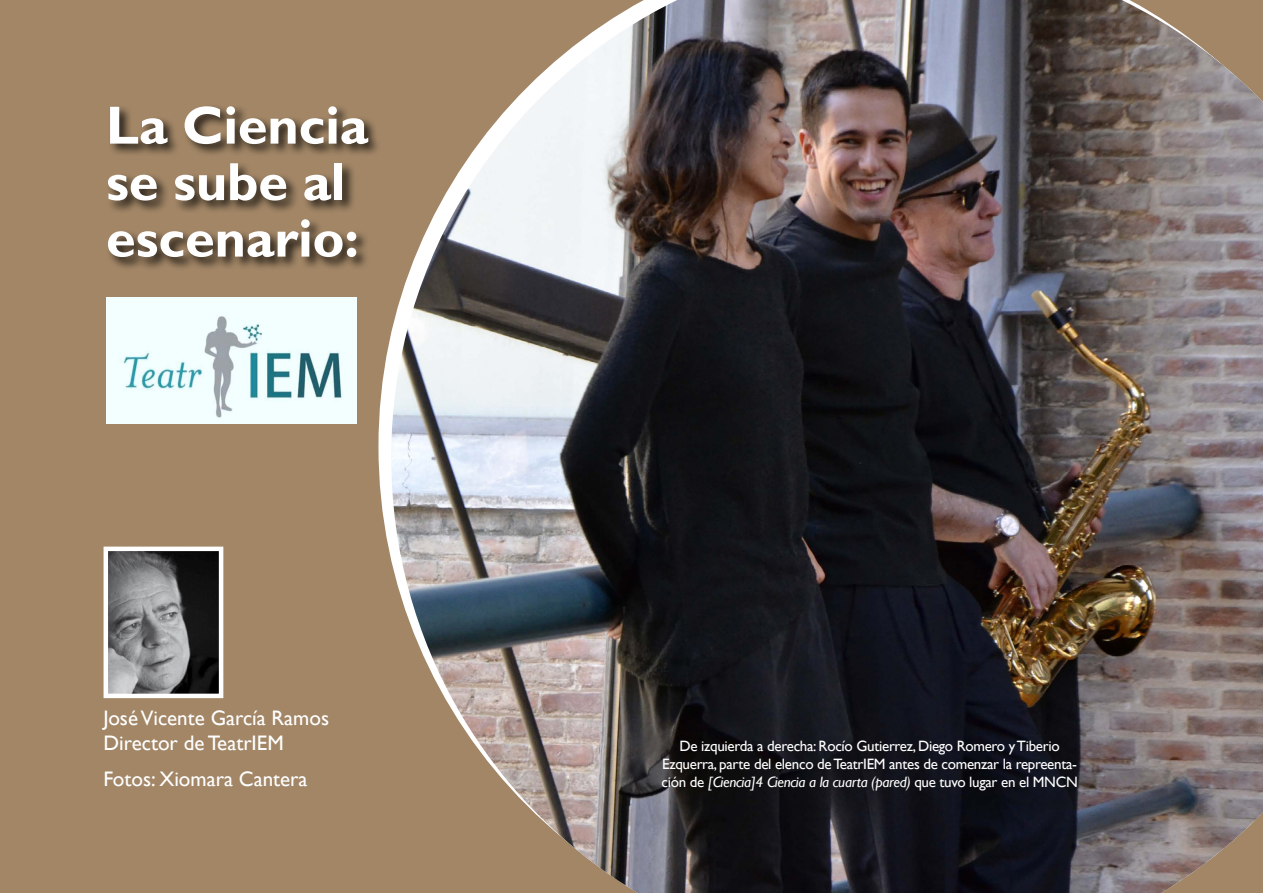
<style>
.page{position:relative;width:1263px;height:893px;background:#a28666}
.page>*{position:absolute;margin:0;border:0;box-sizing:border-box;transform-origin:0 0}
.t1{font:700 54px/56.6px "Gill Sans";letter-spacing:-.005em;color:#fff}
.t2{font:21px/25.2px "Gill Sans";color:#fff}
.t3{font:15px/18px "Gill Sans";letter-spacing:-.02em;color:#fff;text-align:center}
.s1{font-style:italic}
</style>
<div class="page">
<img style="left:109px;top:552px;width:109px;height:141px">
<div style="left:104px;top:547px;width:119px;height:151px;border:4px solid #fff"></div>
<div style="left:106px;top:104px;width:276px;height:168px;background:#000;opacity:.75"></div>
<img style="left:106px;top:298px;width:250px;height:125px">
<img style="left:391px;top:0;width:872px;height:893px">
<h1 class="t1" style="left:106px;top:99px;width:264px">La Ciencia se sube al escenario:</h1>
<h2 class="t2" style="left:104px;top:705px;width:227px">José Vicente García Ramos<br>Director de TeatrIEM</h2>
<h2 class="t2" style="left:103px;top:766px;width:206px">Fotos: Xiomara Cantera</h2>
<p class="t3" style="left:661px;top:737px;width:418px">De izquierda a derecha: Rocío Gutierrez, Diego Romero y Tiberio<br>Ezquerra, parte del elenco de TeatrIEM antes de comenzar la repreenta&shy;ción de <span class="s1">[Ciencia]4 Ciencia a la cuarta (pared)</span> que tuvo lugar en el MNCN</p>
</div>
